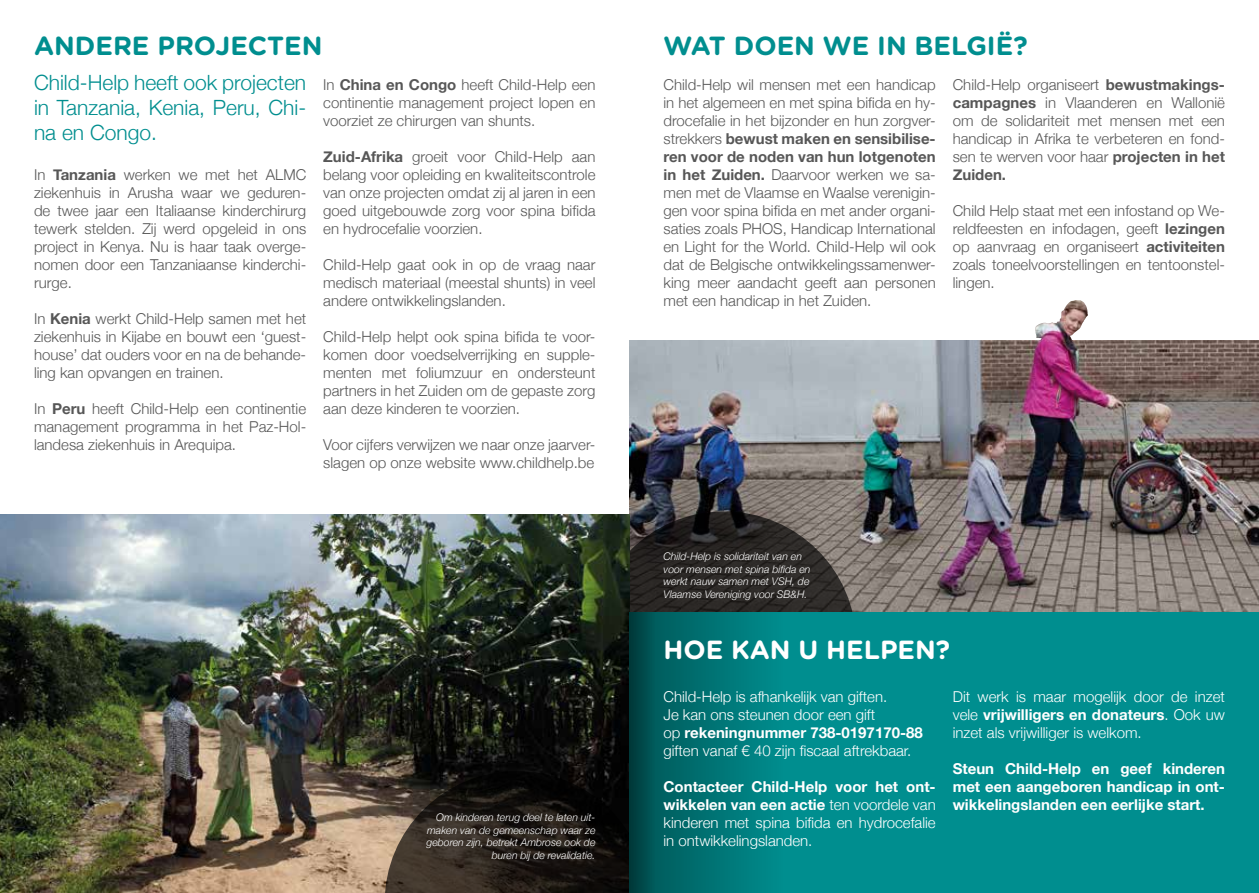
<style>
.page{position:relative;width:1259px;height:893px;background:#fff}
.page>*{position:absolute;margin:0;border:0;box-sizing:border-box;transform-origin:0 0}
.t1{font:700 26.25px "Gotham Rounded";color:#008e8f}
.t2{font:700 26.25px "Gotham Rounded";color:#fff}
.t3{font:300 21px/25.2px "Helvetica Neue";color:#008e8f;text-align:justify}
.t4{font:300 15px/18px "Helvetica Neue";color:#575757;text-align:justify}
.t5{font:300 15px/18px "Helvetica Neue";color:#fff;text-align:justify}
.t6{font:700 15px/18px "Helvetica Neue";color:#fff;text-align:justify}
.t7{font:italic 300 10.5px/12.6px "Helvetica Neue";color:#fff}
.s1{font-weight:700}
</style>
<div class="page">
<img style="left:629px;top:340px;width:630px;height:272px">
<svg style="left:592px;top:511px;width:264px;height:263px;background:#272422"></svg>
<img style="left:0;top:514px;width:629px;height:379px">
<svg style="left:385px;top:771px;width:244px;height:122px;background:#25201a"></svg>
<div style="left:629px;top:612px;width:630px;height:281px;background:#008e8f"></div>
<img style="left:1033px;top:300px;width:55px;height:63px">
<svg style="left:655px;top:612px;width:103px;height:281px"></svg>
<div style="left:629px;top:612px;width:26px;height:281px;background:linear-gradient(to right,#003636,#00595a)"></div>
<h1 class="t1" style="left:34px;top:26px;width:290px">ANDERE PROJECTEN</h1>
<h2 class="t3" style="left:34px;top:68px;width:274px">Child-Help heeft ook projecten in Tanzania, Kenia, Peru, Chi&shy;na en Congo.</h2>
<p class="t4" style="left:34px;top:165px;width:274px">In <span class="s1">Tanzania</span> werken we met het ALMC ziekenhuis in Arusha waar we geduren&shy;de twee jaar een Italiaanse kinderchirurg tewerk stelden. Zij werd opgeleid in ons project in Kenya. Nu is haar taak overge&shy;nomen door een Tanzaniaanse kinderchi&shy;rurge.</p>
<p class="t4" style="left:34px;top:309px;width:274px">In <span class="s1">Kenia</span> werkt Child-Help samen met het ziekenhuis in Kijabe en bouwt een ‘guest&shy;house’ dat ouders voor en na de behande&shy;ling kan opvangen en trainen.</p>
<p class="t4" style="left:34px;top:399px;width:274px">In <span class="s1">Peru</span> heeft Child-Help een continentie management programma in het Paz-Hol&shy;landesa ziekenhuis in Arequipa.</p>
<p class="t4" style="left:323px;top:75px;width:274px">In <span class="s1">China en Congo</span> heeft Child-Help een continentie management project lopen en voorziet ze chirurgen van shunts.</p>
<p class="t4" style="left:323px;top:147px;width:274px"><span class="s1">Zuid-Afrika</span> groeit voor Child-Help aan belang voor opleiding en kwaliteitscontrole van onze projecten omdat zij al jaren in een goed uitgebouwde zorg voor spina bifida en hydrocefalie voorzien.</p>
<p class="t4" style="left:323px;top:255px;width:274px">Child-Help gaat ook in op de vraag naar medisch materiaal (meestal shunts) in veel andere ontwikkelingslanden.</p>
<p class="t4" style="left:323px;top:327px;width:274px">Child-Help helpt ook spina bifida te voor&shy;komen door voedselverrijking en supple&shy;menten met foliumzuur en ondersteunt partners in het Zuiden om de gepaste zorg aan deze kinderen te voorzien.</p>
<p class="t4" style="left:323px;top:435px;width:274px">Voor cijfers verwijzen we naar onze jaarver&shy;slagen op onze website www.childhelp.be</p>
<p class="t7" style="left:426px;top:810px;width:170px;text-align:right">Om kinderen terug deel te laten uit&shy;maken van de gemeenschap waar ze geboren zijn, betrekt Ambrose ook de buren bij de revalidatie.</p>
<h1 class="t1" style="left:663px;top:26px;width:366px">WAT DOEN WE IN BELGIË?</h1>
<p class="t4" style="left:663px;top:75px;width:274px">Child-Help wil mensen met een handicap in het algemeen en met spina bifida en hy&shy;drocefalie in het bijzonder en hun zorgver&shy;strekkers <span class="s1">bewust maken en sensibilise&shy;ren voor de noden van hun lotgenoten in het Zuiden.</span> Daarvoor werken we sa&shy;men met de Vlaamse en Waalse verenigin&shy;gen voor spina bifida en met ander organi&shy;saties zoals PHOS, Handicap International en Light for the World. Child-Help wil ook dat de Belgische ontwikkelingssamenwer&shy;king meer aandacht geeft aan personen met een handicap in het Zuiden.</p>
<p class="t4" style="left:952px;top:75px;width:274px">Child-Help organiseert <span class="s1">bewustmakings&shy;campagnes</span> in Vlaanderen en Wallonië om de solidariteit met mensen met een handicap in Afrika te verbeteren en fond&shy;sen te werven voor haar <span class="s1">projecten in het Zuiden.</span></p>
<p class="t4" style="left:952px;top:201px;width:274px">Child Help staat met een infostand op We&shy;reldfeesten en infodagen, geeft <span class="s1">lezingen </span>op aanvraag en organiseert <span class="s1">activiteiten </span>zoals toneelvoorstellingen en tentoonstel&shy;lingen.</p>
<p class="t7" style="left:663px;top:549px;width:149px">Child-Help is solidariteit van en voor mensen met spina bifida en werkt nauw samen met VSH, de<br>Vlaamse Vereniging voor SB&amp;H.</p>
<h1 class="t2" style="left:663px;top:630px;width:288px">HOE KAN U HELPEN?</h1>
<p class="t5" style="left:663px;top:687px;width:261px;text-align:left">Child-Help is afhankelijk van giften.<br>Je kan ons steunen door een gift<br>op <span class="s1">rekeningnummer 738-0197170-88 </span>giften vanaf € 40 zijn fiscaal aftrekbaar.</p>
<p class="t5" style="left:663px;top:777px;width:274px"><span class="s1">Contacteer Child-Help voor het ont&shy;wikkelen van een actie</span> ten voordele van kinderen met spina bifida en hydrocefalie in ontwikkelingslanden.</p>
<p class="t5" style="left:952px;top:687px;width:274px">Dit werk is maar mogelijk door de inzet vele <span class="s1">vrijwilligers en donateurs</span>. Ook uw inzet als vrijwilliger is welkom.</p>
<p class="t6" style="left:952px;top:760px;width:274px">Steun Child-Help en geef kinderen met een aangeboren handicap in ont&shy;wikkelingslanden een eerlijke start.</p>
</div>
